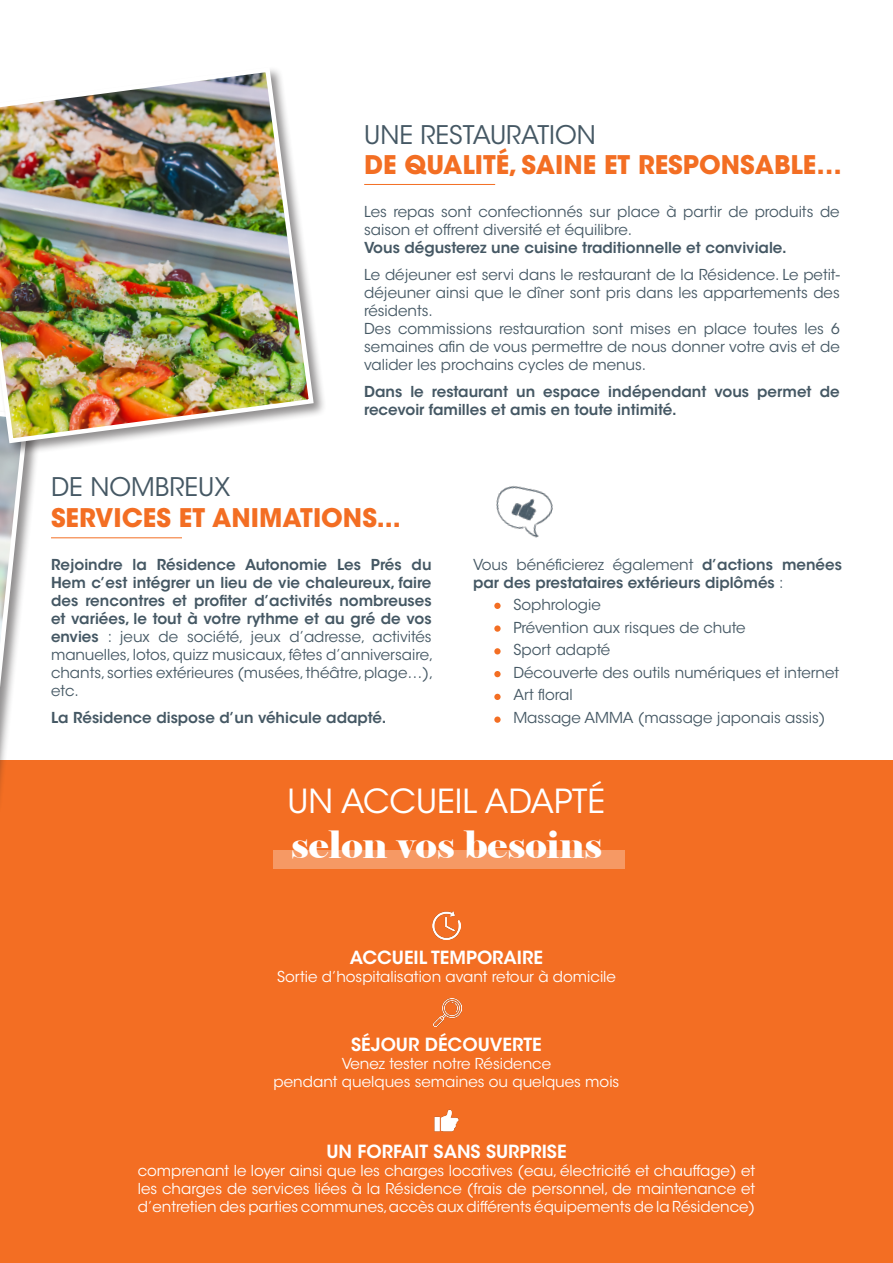
<style>
.page{position:relative;width:893px;height:1263px;background:#fff}
.page>*{position:absolute;margin:0;border:0;box-sizing:border-box;transform-origin:0 0}
.t1{font:37.5px "Elephant";color:#fff}
.t2{font:33px "ITC Avant Garde Std";color:#fff}
.t3{font:700 25.5px "ITC Avant Garde Std";color:#f36e23}
.t4{font:25.5px "ITC Avant Garde Std";color:#455864}
.t5{font:600 18px "ITC Avant Garde Std";color:#fff}
.t6{font:600 15px/18px "ITC Avant Garde Std";color:#455864}
.t7{font:15px/18px "ITC Avant Garde Std";color:#455864;text-align:justify}
.t8{font:15px/18px "ITC Avant Garde Std";color:#fff;text-align:justify}
.s1{font-weight:400}
</style>
<div class="page">
<div style="left:0;top:760px;width:893px;height:503px;background:#f36e23"></div>
<div style="left:0;top:384px;width:43px;height:432px;background:#231f20;opacity:.5"></div>
<svg style="left:0;top:457px;width:31px;height:348px"></svg>
<div style="left:0;top:65px;width:327px;height:392px;background:#231f20;opacity:.5"></div>
<img style="left:0;top:65px;width:316px;height:381px">
<hr style="left:364px;top:184px;width:131px;height:1px;background:#f36e23">
<hr style="left:51px;top:537px;width:131px;height:1px;background:#f36e23">
<div style="left:274px;top:850px;width:351px;height:19px;background:#f69964"></div>
<div style="left:494px;top:603px;width:7px;height:6px;background:#f36e23;border-radius:50%"></div>
<svg style="left:494px;top:625px;width:7px;height:7px"></svg>
<div style="left:494px;top:648px;width:7px;height:6px;background:#f36e23;border-radius:50%"></div>
<div style="left:494px;top:671px;width:7px;height:6px;background:#f36e23;border-radius:50%"></div>
<div style="left:494px;top:694px;width:7px;height:6px;background:#f36e23;border-radius:50%"></div>
<svg style="left:494px;top:716px;width:7px;height:7px"></svg>
<img style="left:496px;top:486px;width:57px;height:52px">
<img style="left:434px;top:1109px;width:25px;height:23px">
<img style="left:433px;top:998px;width:28px;height:29px">
<img style="left:432px;top:911px;width:29px;height:29px">
<p class="t4" style="left:364px;top:119px;width:233px">UNE RESTAURATION</p>
<p class="t3" style="left:364px;top:148px;width:479px">DE QUALITÉ, SAINE ET RESPONSABLE…</p>
<p class="t7" style="left:364px;top:203px;width:477px">Les repas sont confectionnés sur place à partir de produits de saison et offrent diversité et équilibre.</p>
<p class="t6" style="left:364px;top:239px;width:424px">Vous dégusterez une cuisine traditionnelle et conviviale.</p>
<p class="t7" style="left:364px;top:266px;width:477px">Le déjeuner est servi dans le restaurant de la Résidence. Le petit&shy;déjeuner ainsi que le dîner sont pris dans les appartements des résidents.</p>
<p class="t7" style="left:364px;top:320px;width:477px">Des commissions restauration sont mises en place toutes les 6 semaines afin de vous permettre de nous donner votre avis et de valider les prochains cycles de menus.</p>
<p class="t6" style="left:364px;top:383px;width:477px">Dans le restaurant un espace indépendant vous permet de recevoir familles et amis en toute intimité.</p>
<p class="t4" style="left:51px;top:471px;width:181px">DE NOMBREUX</p>
<p class="t3" style="left:51px;top:501px;width:351px">SERVICES ET ANIMATIONS...</p>
<p class="t6" style="left:51px;top:555px;width:384px;text-align:justify">Rejoindre la Résidence Autonomie Les Prés du Hem c’est intégrer un lieu de vie chaleureux, faire des rencontres et profiter d’activités nombreuses et variées, le tout à votre rythme et au gré de vos envies <span class="s1">: jeux de société, jeux d’adresse, activités manuelles, lotos, quizz musicaux, fêtes d’anniversaire, chants, sorties extérieures (musées, théâtre, plage…), etc.</span></p>
<p class="t6" style="left:51px;top:708px;width:337px">La Résidence dispose d’un véhicule adapté.</p>
<p class="t6" style="left:473px;top:555px;width:370px"><span class="s1">Vous bénéficierez également</span> d’actions menées par des prestataires extérieurs diplômés <span class="s1">:</span></p>
<p class="t7" style="left:513px;top:596px;width:89px">Sophrologie</p>
<p class="t7" style="left:513px;top:619px;width:234px">Prévention aux risques de chute</p>
<p class="t7" style="left:513px;top:641px;width:99px">Sport adapté</p>
<p class="t7" style="left:513px;top:664px;width:327px">Découverte des outils numériques et internet</p>
<p class="t7" style="left:513px;top:686px;width:61px">Art floral</p>
<p class="t7" style="left:513px;top:709px;width:314px">Massage AMMA (massage japonais assis)</p>
<p class="t2" style="left:288px;top:781px;width:319px">UN ACCUEIL ADAPTÉ</p>
<p class="t1" style="left:291px;top:821px;width:313px">selon vos besoins</p>
<p class="t5" style="left:350px;top:946px;width:195px">ACCUEIL TEMPORAIRE</p>
<p class="t8" style="left:277px;top:967px;width:340px">Sortie d’hospitalisation avant retour à domicile</p>
<p class="t5" style="left:351px;top:1033px;width:192px">SÉJOUR DÉCOUVERTE</p>
<p class="t8" style="left:342px;top:1055px;width:211px">Venez tester notre Résidence</p>
<p class="t8" style="left:274px;top:1073px;width:347px">pendant quelques semaines ou quelques mois</p>
<p class="t5" style="left:326px;top:1140px;width:242px">UN FORFAIT SANS SURPRISE</p>
<p class="t8" style="left:138px;top:1162px;width:619px">comprenant le loyer ainsi que les charges locatives (eau, électricité et chauffage) et les charges de services liées à la Résidence (frais de personnel, de maintenance et d’entretien des parties communes,accès aux différents équipements de la Résidence)</p>
</div>
